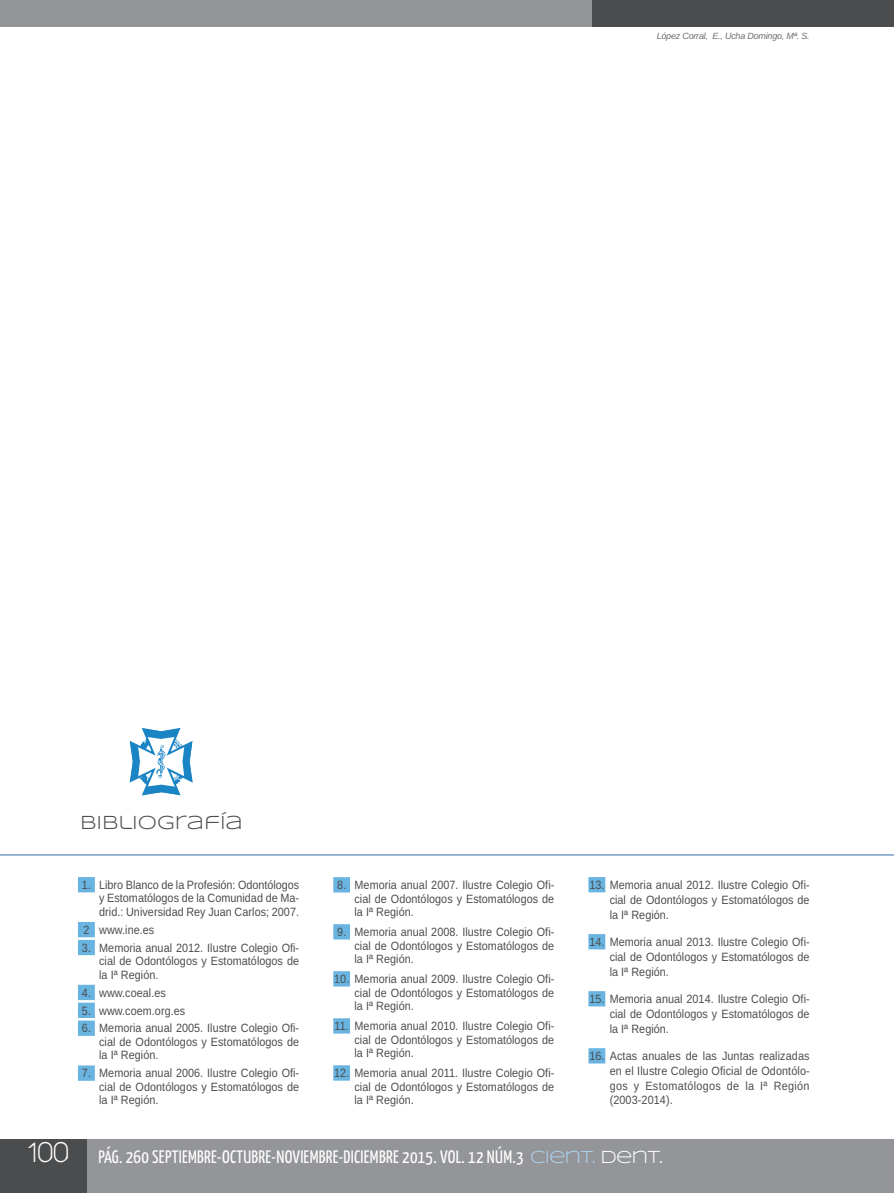
<style>
.page{position:relative;width:894px;height:1193px;background:#fff}
.page>*{position:absolute;margin:0;border:0;box-sizing:border-box;transform-origin:0 0}
.t1{font:19.5px "Syncopate";color:#4b4c4d}
.t2{font:18px "Yanone Kaffeesatz";letter-spacing:.015em;color:#fff}
.t3{font:12px/13.5px "Arimo";letter-spacing:.005em;color:#4b4c4d;text-align:justify;scale:.9 1}
.t4{font:italic 9px "Arimo";letter-spacing:-.025em;color:#6c6d70}
.s1{font-family:"Walkway";font-weight:700;font-size:30px}
.s2{font-family:"Syncopate";color:#add2ed}
.s3{font-family:"Syncopate"}
</style>
<div class="page">
<div style="left:0;top:1139px;width:893px;height:54px;background:#939598"></div>
<div style="left:0;top:0;width:600px;height:26px;background:#939598"></div>
<div style="left:592px;top:0;width:301px;height:26px;background:#4b4c4d"></div>
<div style="left:0;top:1139px;width:86px;height:54px;background:#4b4c4d"></div>
<hr style="left:0;top:854px;width:893px;height:1px;background:#739dc6">
<div style="left:78px;top:877px;width:17px;height:15px;background:#69b4e1"></div>
<div style="left:78px;top:922px;width:17px;height:15px;background:#69b4e1"></div>
<div style="left:78px;top:940px;width:17px;height:15px;background:#69b4e1"></div>
<div style="left:78px;top:984px;width:17px;height:16px;background:#69b4e1"></div>
<div style="left:78px;top:1002px;width:17px;height:16px;background:#69b4e1"></div>
<div style="left:78px;top:1020px;width:17px;height:16px;background:#69b4e1"></div>
<div style="left:78px;top:1065px;width:17px;height:15px;background:#69b4e1"></div>
<div style="left:333px;top:877px;width:17px;height:15px;background:#69b4e1"></div>
<div style="left:333px;top:924px;width:17px;height:15px;background:#69b4e1"></div>
<div style="left:333px;top:971px;width:17px;height:15px;background:#69b4e1"></div>
<div style="left:333px;top:1018px;width:17px;height:15px;background:#69b4e1"></div>
<div style="left:333px;top:1065px;width:17px;height:15px;background:#69b4e1"></div>
<div style="left:588px;top:877px;width:17px;height:15px;background:#69b4e1"></div>
<div style="left:588px;top:934px;width:17px;height:15px;background:#69b4e1"></div>
<div style="left:588px;top:991px;width:17px;height:15px;background:#69b4e1"></div>
<div style="left:588px;top:1048px;width:17px;height:15px;background:#69b4e1"></div>
<svg style="left:129px;top:727px;width:64px;height:69px"></svg>
<p class="t4" style="left:656px;top:33px;width:154px">López Corral, E., Ucha Domingo, Mª. S.</p>
<h1 class="t1" style="left:80px;top:811px;width:164px">BIBLIOGRAFÍA</h1>
<p class="t3" style="left:99px;top:879px;width:224px;text-indent:-17px">1. Libro Blanco de la Profesión: Odontólogos y Estomatólogos de la Comunidad de Ma&shy;drid.: Universidad Rey Juan Carlos; 2007.</p>
<p class="t3" style="left:83px;top:924px;width:80px">2 www.ine.es</p>
<p class="t3" style="left:99px;top:942px;width:224px;text-indent:-17px">3. Memoria anual 2012. Ilustre Colegio Ofi&shy;cial de Odontólogos y Estomatólogos de la Iª Región.</p>
<p class="t3" style="left:82px;top:986px;width:95px">4. www.coeal.es</p>
<p class="t3" style="left:82px;top:1004px;width:116px">5. www.coem.org.es</p>
<p class="t3" style="left:99px;top:1022px;width:224px;text-indent:-17px">6. Memoria anual 2005. Ilustre Colegio Ofi&shy;cial de Odontólogos y Estomatólogos de la Iª Región.</p>
<p class="t3" style="left:99px;top:1067px;width:224px;text-indent:-17px">7. Memoria anual 2006. Ilustre Colegio Ofi&shy;cial de Odontólogos y Estomatólogos de la Iª Región.</p>
<p class="t3" style="left:354px;top:879px;width:223px;text-indent:-17px">8. Memoria anual 2007. Ilustre Colegio Ofi&shy;cial de Odontólogos y Estomatólogos de la Iª Región.</p>
<p class="t3" style="left:354px;top:926px;width:223px;text-indent:-17px">9. Memoria anual 2008. Ilustre Colegio Ofi&shy;cial de Odontólogos y Estomatólogos de la Iª Región.</p>
<p class="t3" style="left:354px;top:973px;width:223px;text-indent:-20px">10. Memoria anual 2009. Ilustre Colegio Ofi&shy;cial de Odontólogos y Estomatólogos de la Iª Región.</p>
<p class="t3" style="left:354px;top:1020px;width:223px;text-indent:-20px">11. Memoria anual 2010. Ilustre Colegio Ofi&shy;cial de Odontólogos y Estomatólogos de la Iª Región.</p>
<p class="t3" style="left:354px;top:1067px;width:223px;text-indent:-20px">12. Memoria anual 2011. Ilustre Colegio Ofi&shy;cial de Odontólogos y Estomatólogos de la Iª Región.</p>
<p class="t3" style="left:609px;top:878px;width:224px;line-height:14.7px;text-indent:-20px">13. Memoria anual 2012. Ilustre Colegio Ofi&shy;cial de Odontólogos y Estomatólogos de la Iª Región.</p>
<p class="t3" style="left:609px;top:935px;width:224px;line-height:14.7px;text-indent:-20px">14. Memoria anual 2013. Ilustre Colegio Ofi&shy;cial de Odontólogos y Estomatólogos de la Iª Región.</p>
<p class="t3" style="left:609px;top:992px;width:224px;line-height:14.7px;text-indent:-20px">15. Memoria anual 2014. Ilustre Colegio Ofi&shy;cial de Odontólogos y Estomatólogos de la Iª Región.</p>
<p class="t3" style="left:609px;top:1049px;width:224px;line-height:14.7px;text-indent:-20px">16. Actas anuales de las Juntas realizadas en el Ilustre Colegio Oficial de Odontólo&shy;gos y Estomatólogos de la Iª Región (2003-2014).</p>
<h2 class="t2" style="left:26px;top:1150px;width:637px"><span class="s1">100</span> PÁG. 260 SEPTIEMBRE-OCTUBRE-NOVIEMBRE-DICIEMBRE 2015. VOL. 12 NÚM.3 <span class="s2">CIENT.</span> <span class="s3">DENT.</span></h2>
</div>
